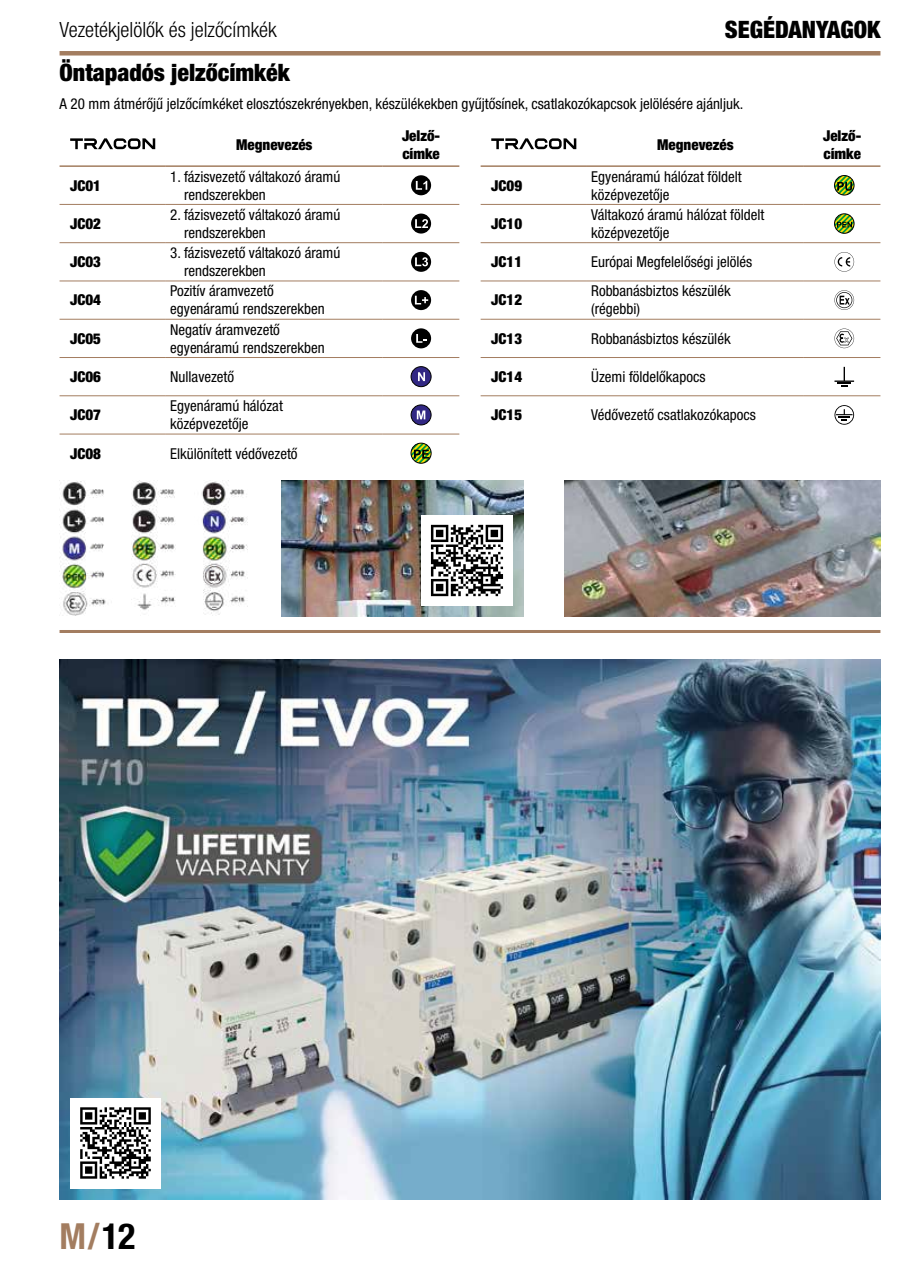
<style>
.page{position:relative;width:923px;height:1263px;background:#fff}
.page>*{position:absolute;margin:0;border:0;box-sizing:border-box;transform-origin:0 0}
.t1{font:700 condensed 36px "Helvetica Neue LT Pro";color:#a37d60}
.t2{font:900 condensed 24px "Helvetica Neue LT Pro";color:#000}
.t3{font:300 condensed 21px "Helvetica Neue LT Pro";color:#000}
.t4{font:condensed 15px/18px "Helvetica Neue LT Pro";color:#000}
.t5{font:900 condensed 15px/18px "Helvetica Neue LT Pro";color:#000}
.s1{color:#000}
</style>
<div class="page">
<hr style="left:60px;top:630px;width:820px;height:3px;background:#a37d60">
<div style="left:60px;top:51px;width:820px;height:5px;background:#a37d60"></div>
<hr style="left:60px;top:165px;width:106px;height:2px;background:#a37d60">
<hr style="left:166px;top:165px;width:217px;height:2px;background:#a37d60">
<hr style="left:383px;top:165px;width:76px;height:2px;background:#a37d60">
<hr style="left:60px;top:204px;width:106px;height:1px;background:#a37d60">
<hr style="left:166px;top:204px;width:217px;height:1px;background:#a37d60">
<hr style="left:383px;top:204px;width:76px;height:1px;background:#a37d60">
<hr style="left:60px;top:242px;width:106px;height:1px;background:#a37d60">
<hr style="left:166px;top:242px;width:217px;height:1px;background:#a37d60">
<hr style="left:383px;top:242px;width:76px;height:1px;background:#a37d60">
<hr style="left:60px;top:281px;width:106px;height:1px;background:#a37d60">
<hr style="left:166px;top:281px;width:217px;height:1px;background:#a37d60">
<hr style="left:383px;top:281px;width:76px;height:1px;background:#a37d60">
<hr style="left:60px;top:319px;width:106px;height:1px;background:#a37d60">
<hr style="left:166px;top:319px;width:217px;height:1px;background:#a37d60">
<hr style="left:383px;top:319px;width:76px;height:1px;background:#a37d60">
<hr style="left:60px;top:357px;width:106px;height:1px;background:#a37d60">
<hr style="left:166px;top:357px;width:217px;height:1px;background:#a37d60">
<hr style="left:383px;top:357px;width:76px;height:1px;background:#a37d60">
<hr style="left:60px;top:395px;width:106px;height:1px;background:#a37d60">
<hr style="left:166px;top:395px;width:217px;height:1px;background:#a37d60">
<hr style="left:383px;top:395px;width:76px;height:1px;background:#a37d60">
<hr style="left:60px;top:434px;width:106px;height:1px;background:#a37d60">
<hr style="left:166px;top:434px;width:217px;height:1px;background:#a37d60">
<hr style="left:383px;top:434px;width:76px;height:1px;background:#a37d60">
<svg style="left:70px;top:138px;width:85px;height:11px"></svg>
<hr style="left:480px;top:165px;width:107px;height:2px;background:#a37d60">
<hr style="left:587px;top:165px;width:217px;height:2px;background:#a37d60">
<hr style="left:804px;top:165px;width:76px;height:2px;background:#a37d60">
<hr style="left:480px;top:204px;width:107px;height:1px;background:#a37d60">
<hr style="left:587px;top:204px;width:217px;height:1px;background:#a37d60">
<hr style="left:804px;top:204px;width:76px;height:1px;background:#a37d60">
<hr style="left:480px;top:242px;width:107px;height:1px;background:#a37d60">
<hr style="left:587px;top:242px;width:217px;height:1px;background:#a37d60">
<hr style="left:804px;top:242px;width:76px;height:1px;background:#a37d60">
<hr style="left:480px;top:281px;width:107px;height:1px;background:#a37d60">
<hr style="left:587px;top:281px;width:217px;height:1px;background:#a37d60">
<hr style="left:804px;top:281px;width:76px;height:1px;background:#a37d60">
<hr style="left:480px;top:319px;width:107px;height:1px;background:#a37d60">
<hr style="left:587px;top:319px;width:217px;height:1px;background:#a37d60">
<hr style="left:804px;top:319px;width:76px;height:1px;background:#a37d60">
<hr style="left:480px;top:357px;width:107px;height:1px;background:#a37d60">
<hr style="left:587px;top:357px;width:217px;height:1px;background:#a37d60">
<hr style="left:804px;top:357px;width:76px;height:1px;background:#a37d60">
<hr style="left:480px;top:395px;width:107px;height:1px;background:#a37d60">
<hr style="left:587px;top:395px;width:217px;height:1px;background:#a37d60">
<hr style="left:804px;top:395px;width:76px;height:1px;background:#a37d60">
<svg style="left:491px;top:138px;width:85px;height:11px"></svg>
<img style="left:281px;top:480px;width:242px;height:137px">
<img style="left:60px;top:480px;width:188px;height:136px">
<img style="left:422px;top:515px;width:90px;height:91px">
<img style="left:564px;top:480px;width:316px;height:137px">
<svg style="left:411px;top:175px;width:20px;height:20px"></svg>
<svg style="left:416px;top:181px;width:11px;height:9px"></svg>
<svg style="left:411px;top:405px;width:20px;height:20px"></svg>
<div style="left:411px;top:405px;width:20px;height:20px;border:1px solid #000;border-radius:50%"></div>
<svg style="left:417px;top:410px;width:8px;height:9px"></svg>
<div style="left:411px;top:367px;width:20px;height:20px;background:#312783;border-radius:50%"></div>
<div style="left:411px;top:366px;width:20px;height:21px;border:1px solid #000;border-radius:50%"></div>
<svg style="left:418px;top:372px;width:7px;height:9px"></svg>
<div style="left:411px;top:214px;width:20px;height:20px;background:#000;border-radius:50%"></div>
<svg style="left:415px;top:219px;width:13px;height:9px"></svg>
<div style="left:411px;top:252px;width:20px;height:20px;background:#000;border-radius:50%"></div>
<svg style="left:415px;top:257px;width:13px;height:9px"></svg>
<svg style="left:411px;top:290px;width:20px;height:20px"></svg>
<svg style="left:415px;top:296px;width:13px;height:8px"></svg>
<div style="left:411px;top:328px;width:20px;height:20px;background:#000;border-radius:50%"></div>
<svg style="left:416px;top:334px;width:11px;height:9px"></svg>
<svg style="left:411px;top:443px;width:20px;height:20px"></svg>
<div style="left:411px;top:443px;width:20px;height:20px;border:1px solid #000;border-radius:50%"></div>
<svg style="left:834px;top:252px;width:20px;height:20px"></svg>
<svg style="left:834px;top:329px;width:20px;height:19px"></svg>
<svg style="left:834px;top:290px;width:20px;height:20px"></svg>
<svg style="left:834px;top:176px;width:20px;height:19px"></svg>
<div style="left:834px;top:175px;width:20px;height:20px;border:1px solid #000;border-radius:50%"></div>
<svg style="left:834px;top:367px;width:20px;height:19px"></svg>
<svg style="left:834px;top:405px;width:20px;height:20px"></svg>
<svg style="left:834px;top:214px;width:20px;height:19px"></svg>
<div style="left:834px;top:214px;width:20px;height:20px;border:1px solid #000;border-radius:50%"></div>
<img style="left:60px;top:659px;width:820px;height:540px">
<img style="left:70px;top:1098px;width:91px;height:90px">
<h3 class="t3" style="left:60px;top:18px;width:219px">Vezetékjelölők és jelzőcímkék</h3>
<h2 class="t2" style="left:725px;top:15px;width:157px">SEGÉDANYAGOK</h2>
<h2 class="t2" style="left:60px;top:58px;width:232px">Öntapadós jelzőcímkék</h2>
<p class="t4" style="left:60px;top:94px;width:685px">A 20 mm átmérőjű jelzőcímkéket elosztószekrényekben, készülékekben gyűjtősínek, csatlakozókapcsok jelölésére ajánljuk.</p>
<p class="t5" style="left:70px;top:176px;width:32px">JC01</p>
<p class="t5" style="left:70px;top:214px;width:32px">JC02</p>
<p class="t5" style="left:70px;top:253px;width:32px">JC03</p>
<p class="t5" style="left:70px;top:291px;width:32px">JC04</p>
<p class="t5" style="left:70px;top:329px;width:32px">JC05</p>
<p class="t5" style="left:70px;top:367px;width:32px">JC06</p>
<p class="t5" style="left:70px;top:406px;width:32px">JC07</p>
<p class="t5" style="left:70px;top:444px;width:32px">JC08</p>
<p class="t5" style="left:236px;top:136px;width:78px">Megnevezés</p>
<p class="t5" style="left:402px;top:127px;width:39px">Jelző&shy;címke</p>
<p class="t4" style="left:184px;top:167px;width:158px;text-indent:-14px">1. fázisvezető váltakozó áramú rendszerekben</p>
<p class="t4" style="left:184px;top:205px;width:158px;text-indent:-14px">2. fázisvezető váltakozó áramú rendszerekben</p>
<p class="t4" style="left:184px;top:244px;width:158px;text-indent:-14px">3. fázisvezető váltakozó áramú rendszerekben</p>
<p class="t4" style="left:170px;top:282px;width:156px">Pozitív áramvezető egyenáramú rendszerekben</p>
<p class="t4" style="left:170px;top:320px;width:156px">Negatív áramvezető egyenáramú rendszerekben</p>
<p class="t4" style="left:170px;top:362px;width:114px;line-height:29.2px">Nullavezető<br>Egyenáramú hálózat</p>
<p class="t4" style="left:170px;top:409px;width:129px;line-height:29.2px">középvezetője<br>Elkülönített védővezető</p>
<p class="t5" style="left:491px;top:176px;width:32px">JC09</p>
<p class="t5" style="left:491px;top:214px;width:32px">JC10</p>
<p class="t5" style="left:491px;top:253px;width:32px">JC11</p>
<p class="t5" style="left:491px;top:291px;width:32px">JC12</p>
<p class="t5" style="left:491px;top:329px;width:32px">JC13</p>
<p class="t5" style="left:491px;top:367px;width:32px">JC14</p>
<p class="t5" style="left:491px;top:406px;width:32px">JC15</p>
<p class="t5" style="left:657px;top:136px;width:78px">Megnevezés</p>
<p class="t5" style="left:823px;top:127px;width:39px">Jelző&shy;címke</p>
<p class="t4" style="left:591px;top:167px;width:152px">Egyenáramú hálózat földelt középvezetője</p>
<p class="t4" style="left:591px;top:205px;width:175px">Váltakozó áramú hálózat földelt középvezetője</p>
<p class="t4" style="left:591px;top:247px;width:163px;line-height:29.2px">Európai Megfelelőségi jelölés<br>Robbanásbiztos készülék</p>
<p class="t4" style="left:591px;top:294px;width:141px;line-height:29.2px">(régebbi)<br>Robbanásbiztos készülék</p>
<p class="t4" style="left:591px;top:368px;width:116px">Üzemi földelőkapocs</p>
<p class="t4" style="left:591px;top:406px;width:166px">Védővezető csatlakozókapocs</p>
<h1 class="t1" style="left:60px;top:1214px;width:77px">M/<span class="s1">12</span></h1>
</div>
